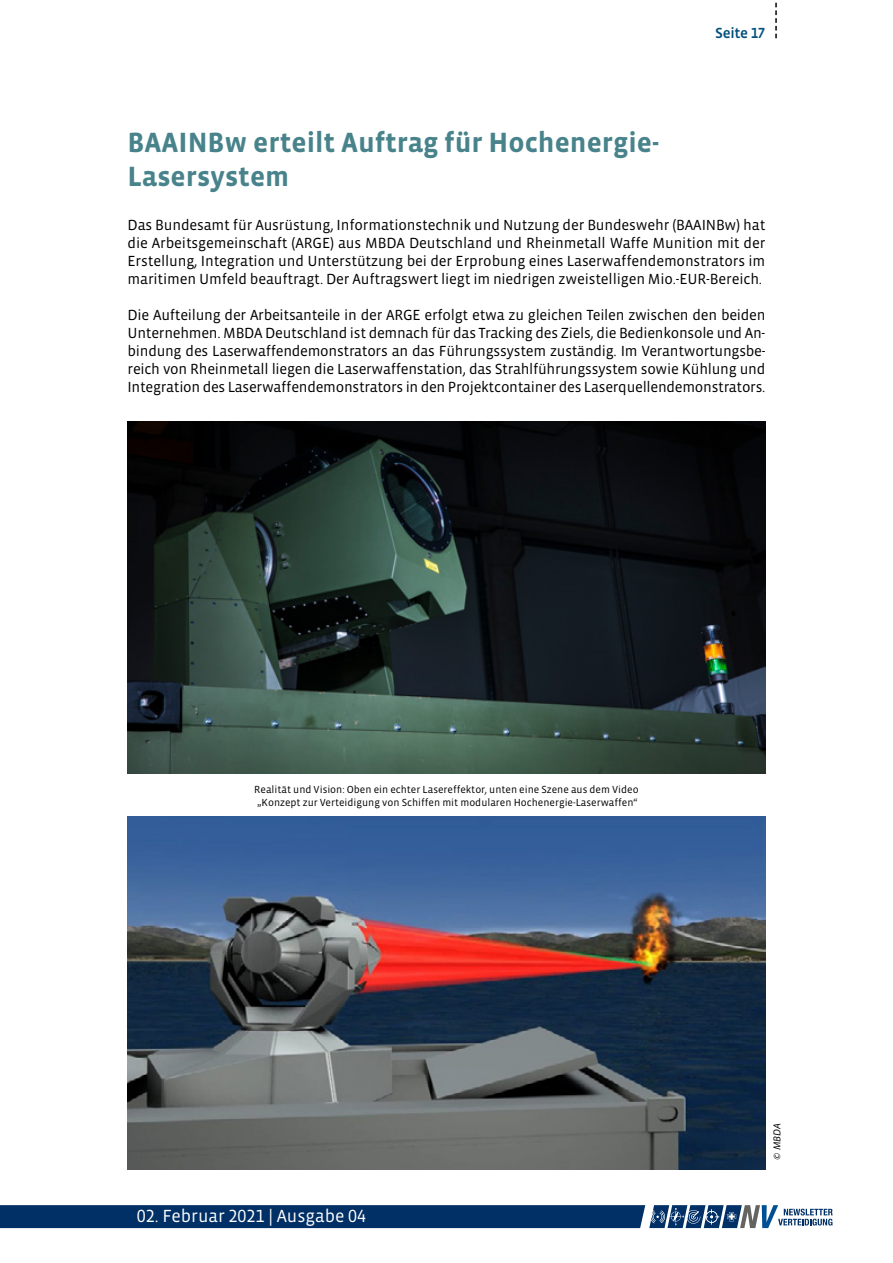
<style>
.page{position:relative;width:893px;height:1263px;background:#fff}
.page>*{position:absolute;margin:0;border:0;box-sizing:border-box;transform-origin:0 0}
.t1{font:700 28.5px/34.2px "Vista Sans OTCE";color:#48838b}
.t2{font:18px "Vista Sans OTCE";color:#fff}
.t3{font:15px/18px "Vista Sans OTCE";letter-spacing:-.015em;color:#000;text-align:justify}
.t4{font:500 15px "Vista Sans OTCE";letter-spacing:-.02em;color:#00507d}
.t5{font:10.5px/12.6px "Vista Sans OTCE";color:#000}
.t6{font:italic 10.2px "Vista Sans OTCE";color:#000}
</style>
<div class="page">
<img style="left:128px;top:816px;width:637px;height:353px">
<img style="left:128px;top:421px;width:637px;height:353px">
<svg style="left:0;top:1205px;width:833px;height:24px;background:#264e7c"></svg>
<svg style="left:775px;top:2px;width:2px;height:36px"></svg>
<p class="t4" style="left:715px;top:25px;width:52px">Seite 17</p>
<h1 class="t1" style="left:128px;top:125px;width:533px">BAAINBw erteilt Auftrag für Hochenergie-<br>Lasersystem</h1>
<p class="t3" style="left:128px;top:215px;width:639px">Das Bundesamt für Ausrüstung, Informationstechnik und Nutzung der Bundeswehr (BAAINBw) hat die Arbeitsgemeinschaft (ARGE) aus MBDA Deutschland und Rheinmetall Waffe Munition mit der Erstellung, Integration und Unterstützung bei der Erprobung eines Laserwaffendemonstrators im maritimen Umfeld beauftragt. Der Auftragswert liegt im niedrigen zweistelligen Mio.-EUR-Bereich.</p>
<p class="t3" style="left:128px;top:305px;width:639px">Die Aufteilung der Arbeitsanteile in der ARGE erfolgt etwa zu gleichen Teilen zwischen den beiden Unternehmen. MBDA Deutschland ist demnach für das Tracking des Ziels, die Bedienkonsole und An&shy;bindung des Laserwaffendemonstrators an das Führungssystem zuständig. Im Verantwortungsbe&shy;reich von Rheinmetall liegen die Laserwaffenstation, das Strahlführungssystem sowie Kühlung und Integration des Laserwaffendemonstrators in den Projektcontainer des Laserquellendemonstrators.</p>
<p class="t5" style="left:254px;top:783px;width:386px">Realität und Vision: Oben ein echter Lasereffektor, unten eine Szene aus dem Video „Konzept zur Verteidigung von Schiffen mit modularen Hochenergie-Laserwaffen“</p>
<p class="t2" style="left:137px;top:1205px;width:231px">02. Februar 2021 | Ausgabe 04</p>
<p class="t6" style="left:771px;top:1160px;width:38px;rotate:-90deg">© MBDA</p>
</div>
